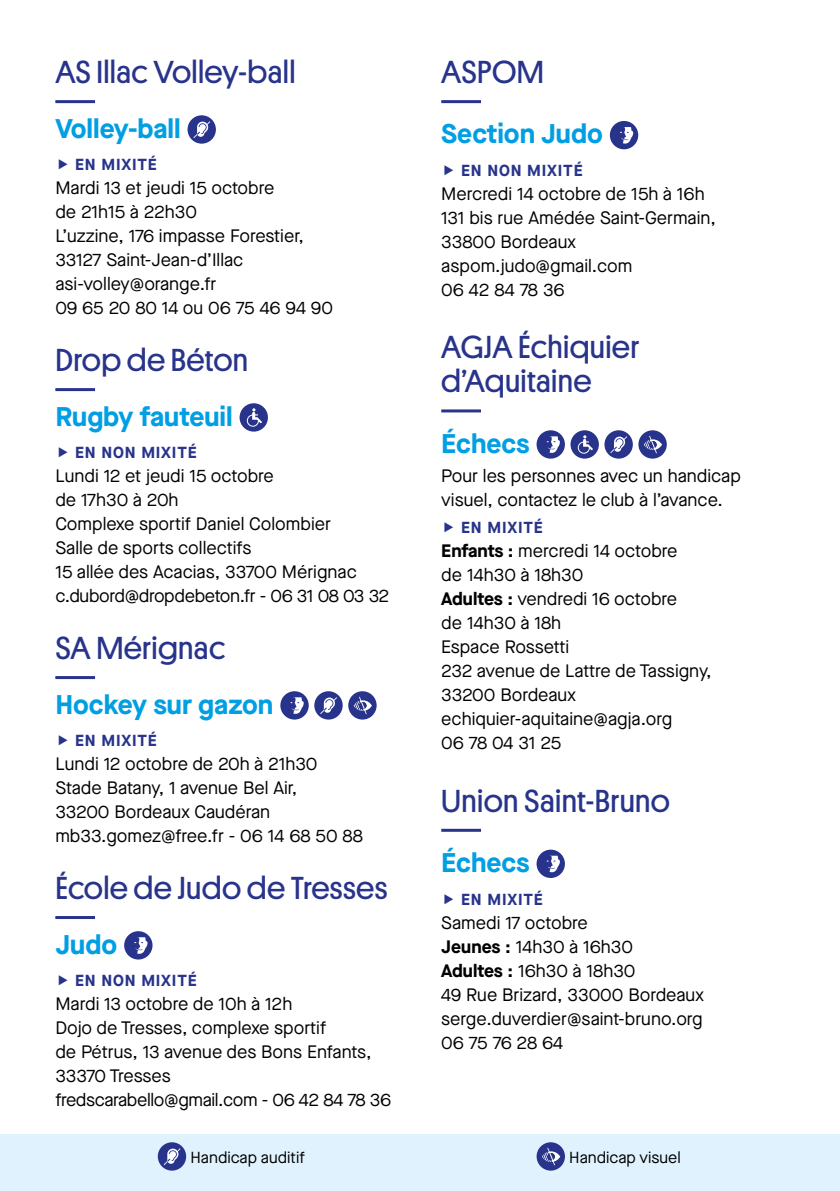
<style>
.page{position:relative;width:840px;height:1191px;background:#fff}
.page>*{position:absolute;margin:0;border:0;box-sizing:border-box;transform-origin:0 0}
.t1{font:32px/34px "Platform";letter-spacing:.01em;color:#28348b}
.t2{font:700 27px "Maison Neue";color:#009fe3}
.t3{font:18px/24px "Maison Neue";color:#000}
.t4{font:700 16px "Maison Neue";letter-spacing:.05em;color:#28348b}
.t5{font:16px "Maison Neue";color:#000}
.s1{font-weight:700}
</style>
<div class="page">
<div style="left:0;top:1134px;width:839px;height:57px;background:#dff2fd"></div>
<hr style="left:55px;top:100px;width:40px;height:3px;background:#28348b">
<hr style="left:55px;top:388px;width:40px;height:3px;background:#28348b">
<hr style="left:55px;top:676px;width:40px;height:3px;background:#28348b">
<hr style="left:55px;top:916px;width:40px;height:3px;background:#28348b">
<div style="left:187px;top:115px;width:29px;height:29px;background:#28348b;border-radius:50%"></div>
<svg style="left:193px;top:121px;width:17px;height:17px"></svg>
<div style="left:239px;top:403px;width:29px;height:28px;background:#28348b;border-radius:50%"></div>
<svg style="left:246px;top:408px;width:16px;height:19px"></svg>
<div style="left:280px;top:691px;width:28px;height:28px;background:#28348b;border-radius:50%"></div>
<svg style="left:290px;top:697px;width:14px;height:17px"></svg>
<div style="left:314px;top:691px;width:28px;height:28px;background:#28348b;border-radius:50%"></div>
<svg style="left:320px;top:697px;width:17px;height:17px"></svg>
<div style="left:348px;top:691px;width:28px;height:28px;background:#28348b;border-radius:50%"></div>
<svg style="left:353px;top:700px;width:18px;height:11px"></svg>
<svg style="left:353px;top:696px;width:13px;height:18px"></svg>
<div style="left:124px;top:931px;width:28px;height:28px;background:#28348b;border-radius:50%"></div>
<svg style="left:134px;top:937px;width:14px;height:16px"></svg>
<hr style="left:441px;top:100px;width:39px;height:3px;background:#28348b">
<hr style="left:441px;top:409px;width:39px;height:3px;background:#28348b">
<hr style="left:441px;top:828px;width:39px;height:3px;background:#28348b">
<div style="left:609px;top:121px;width:29px;height:28px;background:#28348b;border-radius:50%"></div>
<svg style="left:620px;top:127px;width:13px;height:17px"></svg>
<div style="left:536px;top:430px;width:28px;height:28px;background:#28348b;border-radius:50%"></div>
<svg style="left:546px;top:436px;width:14px;height:17px"></svg>
<div style="left:570px;top:430px;width:28px;height:28px;background:#28348b;border-radius:50%"></div>
<svg style="left:577px;top:435px;width:15px;height:19px"></svg>
<div style="left:604px;top:430px;width:28px;height:28px;background:#28348b;border-radius:50%"></div>
<svg style="left:610px;top:436px;width:17px;height:17px"></svg>
<div style="left:638px;top:430px;width:28px;height:28px;background:#28348b;border-radius:50%"></div>
<svg style="left:643px;top:439px;width:18px;height:11px"></svg>
<svg style="left:643px;top:436px;width:13px;height:17px"></svg>
<div style="left:536px;top:849px;width:28px;height:29px;background:#28348b;border-radius:50%"></div>
<svg style="left:546px;top:855px;width:14px;height:17px"></svg>
<div style="left:536px;top:1142px;width:28px;height:28px;background:#28348b;border-radius:50%"></div>
<svg style="left:541px;top:1151px;width:19px;height:11px"></svg>
<svg style="left:541px;top:1148px;width:13px;height:17px"></svg>
<div style="left:158px;top:1142px;width:28px;height:28px;background:#28348b;border-radius:50%"></div>
<svg style="left:163px;top:1148px;width:17px;height:17px"></svg>
<h1 class="t1" style="left:55px;top:53px;width:241px">AS Illac Volley-ball</h1>
<h2 class="t2" style="left:55px;top:109px;width:127px">Volley-ball</h2>
<p class="t4" style="left:75px;top:153px;width:83px">EN MIXITÉ</p>
<p class="t3" style="left:55px;top:176px;width:279px">Mardi 13 et jeudi 15 octobre<br>de 21h15 à 22h30<br>L’uzzine, 176 impasse Forestier,<br>33127 Saint-Jean-d’Illac asi-volley@orange.fr<br>09 65 20 80 14 ou 06 75 46 94 90</p>
<h1 class="t1" style="left:55px;top:341px;width:194px">Drop de Béton</h1>
<h2 class="t2" style="left:55px;top:397px;width:179px">Rugby fauteuil</h2>
<p class="t4" style="left:75px;top:441px;width:123px">EN NON MIXITÉ</p>
<p class="t3" style="left:55px;top:464px;width:335px">Lundi 12 et jeudi 15 octobre<br>de 17h30 à 20h<br>Complexe sportif Daniel Colombier<br>Salle de sports collectifs<br>15 allée des Acacias, 33700 Mérignac c.dubord@dropdebeton.fr - 06 31 08 03 32</p>
<h1 class="t1" style="left:55px;top:629px;width:171px">SA Mérignac</h1>
<h2 class="t2" style="left:55px;top:685px;width:219px">Hockey sur gazon</h2>
<p class="t4" style="left:75px;top:729px;width:83px">EN MIXITÉ</p>
<p class="t3" style="left:55px;top:752px;width:309px">Lundi 12 octobre de 20h à 21h30<br>Stade Batany, 1 avenue Bel Air,<br>33200 Bordeaux Caudéran mb33.gomez@free.fr - 06 14 68 50 88</p>
<h1 class="t1" style="left:55px;top:869px;width:333px">École de Judo de Tresses</h1>
<h2 class="t2" style="left:55px;top:925px;width:63px">Judo</h2>
<p class="t4" style="left:75px;top:969px;width:123px">EN NON MIXITÉ</p>
<p class="t3" style="left:55px;top:991px;width:337px">Mardi 13 octobre de 10h à 12h<br>Dojo de Tresses, complexe sportif<br>de Pétrus, 13 avenue des Bons Enfants,<br>33370 Tresses<br>fredscarabello@gmail.com - 06 42 84 78 36</p>
<h1 class="t1" style="left:441px;top:53px;width:104px">ASPOM</h1>
<h2 class="t2" style="left:441px;top:115px;width:163px">Section Judo</h2>
<p class="t4" style="left:461px;top:159px;width:123px">EN NON MIXITÉ</p>
<p class="t3" style="left:441px;top:182px;width:276px">Mercredi 14 octobre de 15h à 16h<br>131 bis rue Amédée Saint-Germain,<br>33800 Bordeaux aspom.judo@gmail.com<br>06 42 84 78 36</p>
<h1 class="t1" style="left:441px;top:328px;width:199px">AGJA Échiquier d’Aquitaine</h1>
<h2 class="t2" style="left:441px;top:424px;width:90px">Échecs</h2>
<p class="t3" style="left:441px;top:463px;width:301px">Pour les personnes avec un handicap visuel, contactez le club à l’avance.</p>
<p class="t4" style="left:461px;top:516px;width:83px">EN MIXITÉ</p>
<p class="t3" style="left:441px;top:539px;width:271px"><span class="s1">Enfants :</span> mercredi 14 octobre<br>de 14h30 à 18h30<br><span class="s1">Adultes :</span> vendredi 16 octobre<br>de 14h30 à 18h<br>Espace Rossetti<br>232 avenue de Lattre de Tassigny,<br>33200 Bordeaux echiquier-aquitaine@agja.org<br>06 78 04 31 25</p>
<h1 class="t1" style="left:441px;top:781px;width:230px">Union Saint-Bruno</h1>
<h2 class="t2" style="left:441px;top:843px;width:90px">Échecs</h2>
<p class="t4" style="left:461px;top:887px;width:83px">EN MIXITÉ</p>
<p class="t3" style="left:441px;top:910px;width:264px">Samedi 17 octobre<br><span class="s1">Jeunes :</span> 14h30 à 16h30<br><span class="s1">Adultes :</span> 16h30 à 18h30<br>49 Rue Brizard, 33000 Bordeaux serge.duverdier@saint-bruno.org<br>06 75 76 28 64</p>
<p class="t5" style="left:190px;top:1146px;width:116px">Handicap auditif</p>
<p class="t5" style="left:569px;top:1146px;width:113px">Handicap visuel</p>
</div>
